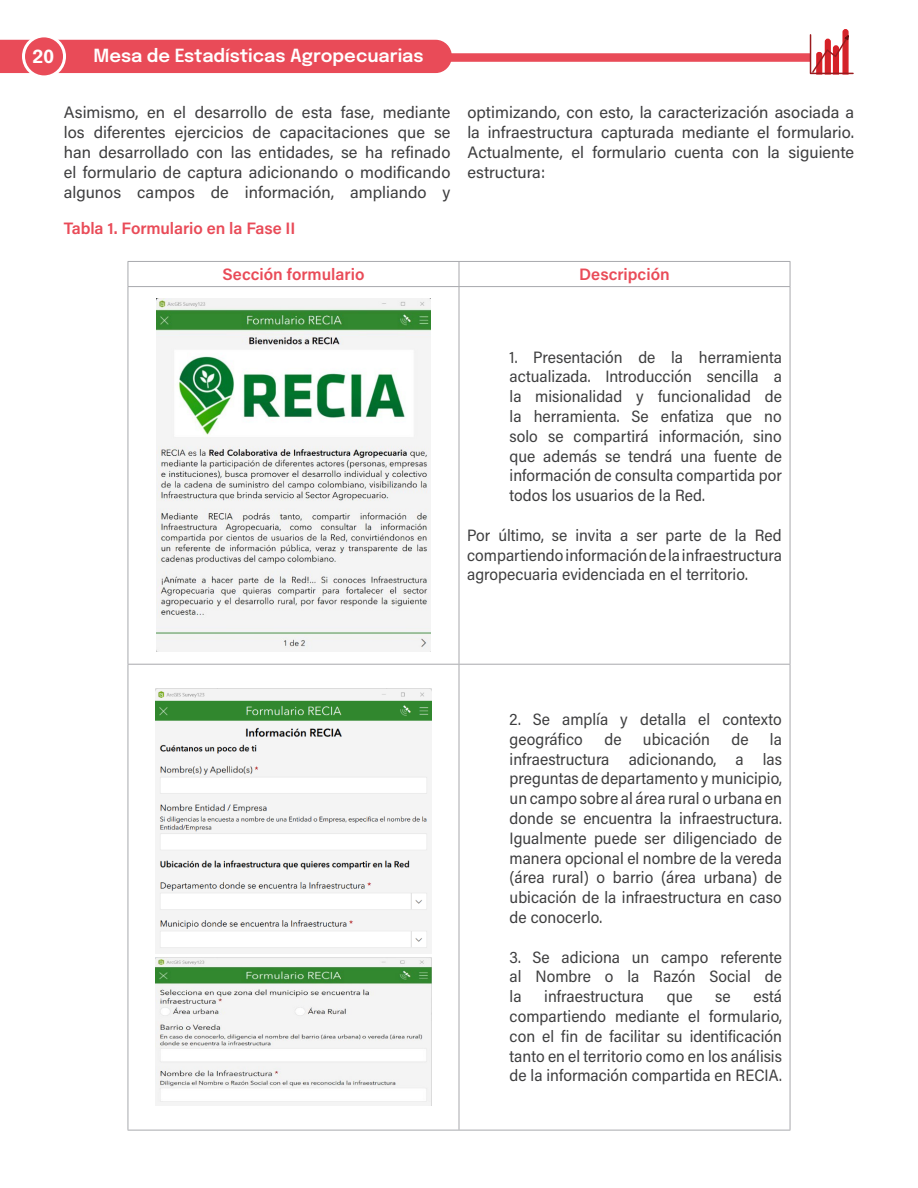
<style>
.page{position:relative;width:918px;height:1188px;background:#fff}
.page>*{position:absolute;margin:0;border:0;box-sizing:border-box;transform-origin:0 0}
.t1{font:600 18px "Epilogue";color:#fff}
.t2{font:700 18px "Epilogue";color:#fff}
.List_Paragraph{font:16.5px/19.8px "Acumin Variable Concept";color:#3e3e3f;text-align:justify}
.Cuerpo_de_texto{font:16.5px/19.8px "Acumin Pro";color:#3e3e3f;text-align:justify}
.Cuerpo_de_texto-2{font:600 16.5px "Acumin Pro";letter-spacing:-.005em;color:#e94b58}
</style>
<div class="page">
<div style="left:0;top:39px;width:452px;height:34px;background:#e94b58"></div>
<div style="left:64px;top:53px;width:747px;height:9px;background:#e94b58;border:2px solid #e94b58"></div>
<div style="left:24px;top:36px;width:41px;height:41px;background:#e94b58;border-radius:50%"></div>
<div style="left:22px;top:34px;width:44px;height:44px;border:3px solid #fff;border-radius:50%"></div>
<svg style="left:809px;top:29px;width:45px;height:46px"></svg>
<hr style="left:128px;top:287px;width:1px;height:377px;background:#a8a9ad">
<hr style="left:459px;top:287px;width:1px;height:377px;background:#a8a9ad">
<hr style="left:790px;top:287px;width:1px;height:377px;background:#a8a9ad">
<hr style="left:128px;top:664px;width:331px;height:1px;background:#a8a9ad">
<hr style="left:128px;top:665px;width:1px;height:465px;background:#a8a9ad">
<hr style="left:459px;top:664px;width:331px;height:1px;background:#a8a9ad">
<hr style="left:459px;top:665px;width:1px;height:465px;background:#a8a9ad">
<hr style="left:790px;top:665px;width:1px;height:465px;background:#a8a9ad">
<hr style="left:128px;top:261px;width:331px;height:1px;background:#a8a9ad">
<svg style="left:128px;top:262px;width:1px;height:24px"></svg>
<hr style="left:459px;top:261px;width:331px;height:1px;background:#a8a9ad">
<svg style="left:459px;top:262px;width:1px;height:24px"></svg>
<svg style="left:790px;top:262px;width:1px;height:24px"></svg>
<hr style="left:128px;top:286px;width:331px;height:1px;background:#a8a9ad">
<hr style="left:459px;top:286px;width:331px;height:1px;background:#a8a9ad">
<hr style="left:128px;top:1130px;width:331px;height:1px;background:#a8a9ad">
<hr style="left:459px;top:1130px;width:331px;height:1px;background:#a8a9ad">
<img style="left:156px;top:299px;width:275px;height:353px">
<img style="left:156px;top:689px;width:275px;height:265px">
<img style="left:155px;top:957px;width:277px;height:149px">
<p class="t2" style="left:32px;top:44px;width:23px">20</p>
<p class="t1" style="left:93px;top:42px;width:332px">Mesa de Estadísticas Agropecuarias</p>
<p class="Cuerpo_de_texto" style="left:64px;top:102px;width:388px">Asimismo, en el desarrollo de esta fase, mediante los diferentes ejercicios de capacitaciones que se han desarrollado con las entidades, se ha refinado el formulario de captura adicionando o modificando algunos campos de información, ampliando y</p>
<p class="Cuerpo_de_texto" style="left:468px;top:102px;width:388px">optimizando, con esto, la caracterización asociada a la infraestructura capturada mediante el formulario.<br>Actualmente, el formulario cuenta con la siguiente estructura:</p>
<p class="Cuerpo_de_texto-2" style="left:64px;top:217px;width:233px">Tabla 1. Formulario en la Fase II</p>
<p class="Cuerpo_de_texto-2" style="left:223px;top:263px;width:143px">Sección formulario</p>
<p class="Cuerpo_de_texto-2" style="left:579px;top:263px;width:92px">Descripción</p>
<p class="List_Paragraph" style="left:510px;top:346px;width:274px">1. Presentación de la herramienta actualizada. Introducción sencilla a la misionalidad y funcionalidad de la herramienta. Se enfatiza que no solo se compartirá información, sino que además se tendrá una fuente de información de consulta compartida por todos los usuarios de la Red.</p>
<p class="List_Paragraph" style="left:467px;top:525px;width:316px">Por último, se invita a ser parte de la Red compartiendo información de la infraestructura agropecuaria evidenciada en el territorio.</p>
<p class="List_Paragraph" style="left:510px;top:709px;width:274px">2. Se amplía y detalla el contexto geográfico</p>
<p class="List_Paragraph" style="left:604px;top:729px;width:19px">de</p>
<p class="List_Paragraph" style="left:643px;top:729px;width:69px">ubicación</p>
<p class="List_Paragraph" style="left:731px;top:729px;width:19px">de</p>
<p class="List_Paragraph" style="left:510px;top:729px;width:274px;text-indent:260px">la infraestructura adicionando, a las preguntas de departamento y municipio, un campo sobre al área rural o urbana en donde se encuentra la infraestructura.<br>Igualmente puede ser diligenciado de manera opcional el nombre de la vereda (área rural) o barrio (área urbana) de ubicación de la infraestructura en caso de conocerlo.</p>
<p class="List_Paragraph" style="left:510px;top:946px;width:274px">3. Se adiciona un campo referente al Nombre o la Razón Social de la</p>
<p class="List_Paragraph" style="left:510px;top:986px;width:274px;text-indent:244px">está compartiendo mediante el formulario, con el fin de facilitar su identificación tanto en el territorio como en los análisis de la información compartida en RECIA.</p>
<p class="List_Paragraph" style="left:544px;top:986px;width:101px">infraestructura</p>
<p class="List_Paragraph" style="left:667px;top:986px;width:27px">que</p>
<p class="List_Paragraph" style="left:715px;top:986px;width:17px">se</p>
</div>
